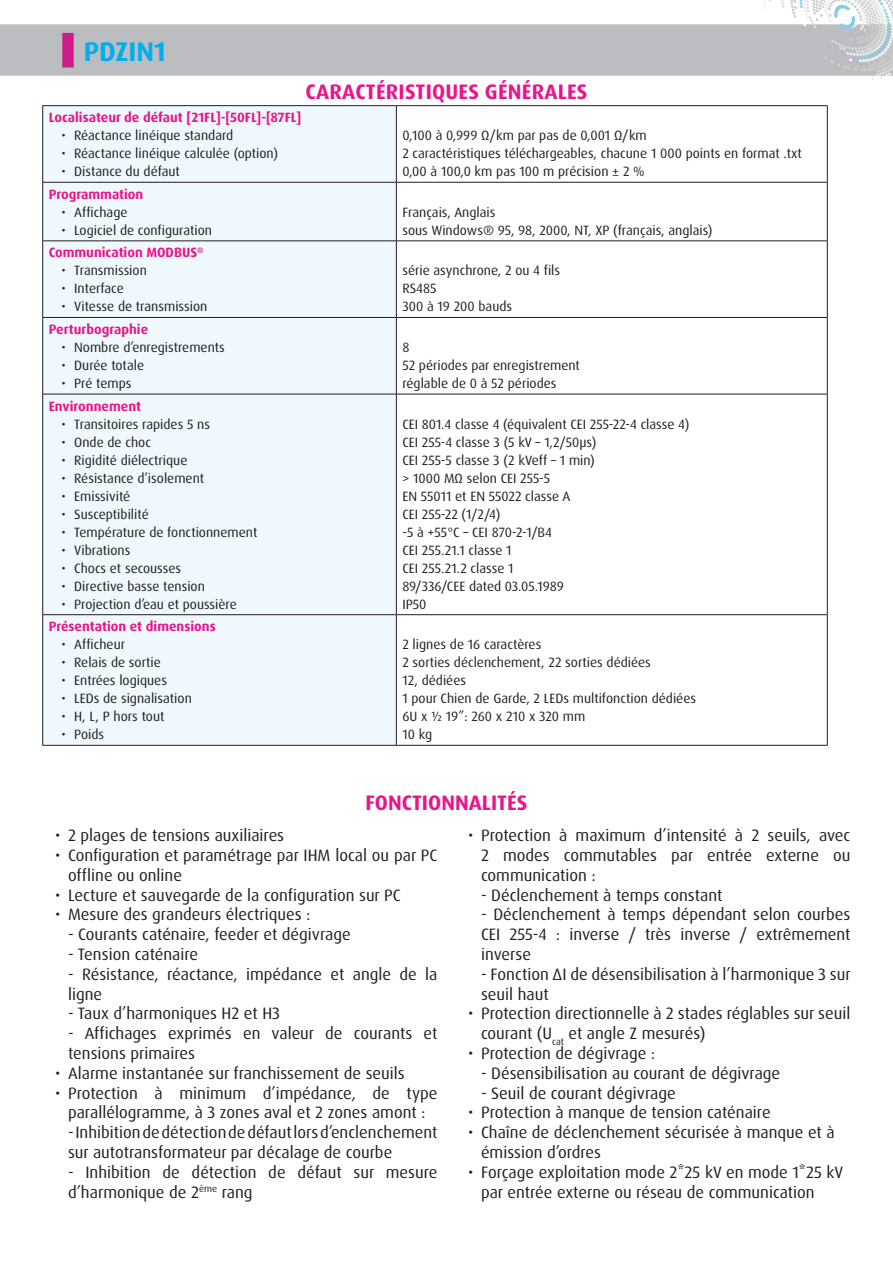
<style>
.page{position:relative;width:893px;height:1263px;background:#fff}
.page>*{position:absolute;margin:0;border:0;box-sizing:border-box;transform-origin:0 0}
.t1{font:700 27px "Dax OT";color:#00aeef}
.t2{font:700 21px "Dax OT";letter-spacing:.01em;color:#ea148b}
.t3{font:16.5px/19.8px "Dax OT";color:#231f20}
.t4{font:13.5px/18px "Dax OT";color:#231f20}
.t5{font:700 13.5px "Dax OT";color:#ea148b}
</style>
<div class="page">
<img style="left:0;top:0;width:893px;height:80px">
<div style="left:43px;top:106px;width:353px;height:639px;background:#eef8fd"></div>
<svg style="left:397px;top:106px;width:430px;height:639px"></svg>
<hr style="left:43px;top:105px;width:353px;height:1px;background:#231f20">
<hr style="left:42px;top:106px;width:1px;height:76px;background:#231f20">
<hr style="left:396px;top:105px;width:431px;height:1px;background:#231f20">
<hr style="left:396px;top:106px;width:1px;height:76px;background:#231f20">
<hr style="left:827px;top:106px;width:1px;height:76px;background:#231f20">
<hr style="left:43px;top:182px;width:353px;height:1px;background:#231f20">
<hr style="left:42px;top:182px;width:1px;height:59px;background:#231f20">
<hr style="left:396px;top:182px;width:431px;height:1px;background:#231f20">
<hr style="left:396px;top:182px;width:1px;height:59px;background:#231f20">
<hr style="left:827px;top:182px;width:1px;height:59px;background:#231f20">
<hr style="left:43px;top:241px;width:353px;height:1px;background:#231f20">
<hr style="left:42px;top:241px;width:1px;height:76px;background:#231f20">
<hr style="left:396px;top:241px;width:431px;height:1px;background:#231f20">
<hr style="left:396px;top:241px;width:1px;height:76px;background:#231f20">
<hr style="left:827px;top:241px;width:1px;height:76px;background:#231f20">
<hr style="left:43px;top:317px;width:353px;height:1px;background:#231f20">
<hr style="left:42px;top:318px;width:1px;height:76px;background:#231f20">
<hr style="left:396px;top:317px;width:431px;height:1px;background:#231f20">
<hr style="left:396px;top:318px;width:1px;height:76px;background:#231f20">
<hr style="left:827px;top:318px;width:1px;height:76px;background:#231f20">
<hr style="left:43px;top:394px;width:353px;height:1px;background:#231f20">
<hr style="left:42px;top:394px;width:1px;height:220px;background:#231f20">
<hr style="left:396px;top:394px;width:431px;height:1px;background:#231f20">
<hr style="left:396px;top:394px;width:1px;height:220px;background:#231f20">
<hr style="left:827px;top:394px;width:1px;height:220px;background:#231f20">
<hr style="left:43px;top:614px;width:353px;height:1px;background:#231f20">
<hr style="left:42px;top:615px;width:1px;height:130px;background:#231f20">
<hr style="left:396px;top:614px;width:431px;height:1px;background:#231f20">
<hr style="left:396px;top:615px;width:1px;height:130px;background:#231f20">
<hr style="left:827px;top:615px;width:1px;height:130px;background:#231f20">
<hr style="left:43px;top:745px;width:353px;height:1px;background:#231f20">
<hr style="left:396px;top:745px;width:431px;height:1px;background:#231f20">
<h1 class="t1" style="left:84px;top:34px;width:84px">PDZIN1</h1>
<p class="t2" style="left:305px;top:78px;width:283px">CARACTÉRISTIQUES GÉNÉRALES</p>
<p class="t5" style="left:49px;top:109px;width:254px">Localisateur de défaut [21FL]-[50FL]-[87FL]</p>
<p class="t4" style="left:61px;top:127px;width:173px">• Réactance linéique standard</p>
<p class="t4" style="left:61px;top:145px;width:218px">• Réactance linéique calculée (option)</p>
<p class="t4" style="left:61px;top:163px;width:120px">• Distance du défaut</p>
<p class="t5" style="left:49px;top:185px;width:96px">Programmation</p>
<p class="t4" style="left:61px;top:203px;width:68px">• Affichage</p>
<p class="t4" style="left:61px;top:221px;width:152px">• Logiciel de configuration</p>
<p class="t5" style="left:49px;top:244px;width:156px">Communication MODBUS<sup>®</sup></p>
<p class="t4" style="left:61px;top:262px;width:87px">• Transmission</p>
<p class="t4" style="left:61px;top:280px;width:64px">• Interface</p>
<p class="t4" style="left:61px;top:298px;width:147px">• Vitesse de transmission</p>
<p class="t5" style="left:49px;top:321px;width:101px">Perturbographie</p>
<p class="t4" style="left:61px;top:338px;width:165px">• Nombre d’enregistrements</p>
<p class="t4" style="left:61px;top:356px;width:84px">• Durée totale</p>
<p class="t4" style="left:61px;top:374px;width:72px">• Pré temps</p>
<p class="t5" style="left:49px;top:397px;width:94px">Environnement</p>
<p class="t4" style="left:61px;top:415px;width:150px">• Transitoires rapides 5 ns</p>
<p class="t4" style="left:61px;top:433px;width:91px">• Onde de choc</p>
<p class="t4" style="left:61px;top:451px;width:127px">• Rigidité diélectrique</p>
<p class="t4" style="left:61px;top:469px;width:144px">• Résistance d’isolement</p>
<p class="t4" style="left:61px;top:487px;width:70px">• Emissivité</p>
<p class="t4" style="left:61px;top:505px;width:89px">• Susceptibilité</p>
<p class="t4" style="left:61px;top:523px;width:197px">• Température de fonctionnement</p>
<p class="t4" style="left:61px;top:541px;width:70px">• Vibrations</p>
<p class="t4" style="left:61px;top:559px;width:121px">• Chocs et secousses</p>
<p class="t4" style="left:61px;top:577px;width:145px">• Directive basse tension</p>
<p class="t4" style="left:61px;top:595px;width:177px">• Projection d’eau et poussière</p>
<p class="t5" style="left:49px;top:618px;width:169px">Présentation et dimensions</p>
<p class="t4" style="left:61px;top:636px;width:65px">• Afficheur</p>
<p class="t4" style="left:61px;top:654px;width:101px">• Relais de sortie</p>
<p class="t4" style="left:61px;top:672px;width:107px">• Entrées logiques</p>
<p class="t4" style="left:61px;top:690px;width:132px">• LEDs de signalisation</p>
<p class="t4" style="left:61px;top:708px;width:104px">• H, L, P hors tout</p>
<p class="t4" style="left:61px;top:726px;width:44px">• Poids</p>
<p class="t4" style="left:402px;top:127px;width:401px">0,100 à 0,999 Ω/km par pas de 0,001 Ω/km<br>2 caractéristiques téléchargeables, chacune 1 000 points en format .txt<br>0,00 à 100,0 km pas 100 m précision ± 2 %</p>
<p class="t4" style="left:402px;top:203px;width:312px">Français, Anglais<br>sous Windows® 95, 98, 2000, NT, XP (français, anglais)</p>
<p class="t4" style="left:402px;top:262px;width:159px">série asynchrone, 2 ou 4 fils<br>RS485<br>300 à 19 200 bauds</p>
<p class="t4" style="left:402px;top:338px;width:179px">8<br>52 périodes par enregistrement réglable de 0 à 52 périodes</p>
<p class="t4" style="left:402px;top:415px;width:289px">CEI 801.4 classe 4 (équivalent CEI 255-22-4 classe 4)<br>CEI 255-4 classe 3 (5 kV – 1,2/50μs)<br>CEI 255-5 classe 3 (2 kVeff – 1 min)<br>&gt; 1000 MΩ selon CEI 255-5<br>EN 55011 et EN 55022 classe A<br>CEI 255-22 (1/2/4)<br>-5 à +55°C – CEI 870-2-1/B4<br>CEI 255.21.1 classe 1<br>CEI 255.21.2 classe 1<br>89/336/CEE dated 03.05.1989<br>IP50</p>
<p class="t4" style="left:402px;top:636px;width:295px">2 lignes de 16 caractères<br>2 sorties déclenchement, 22 sorties dédiées<br>12, dédiées<br>1 pour Chien de Garde, 2 LEDs multifonction dédiées<br>6U x ½ 19”: 260 x 210 x 320 mm<br>10 kg</p>
<p class="t2" style="left:366px;top:789px;width:163px">FONCTIONNALITÉS</p>
<p class="t3" style="left:55px;top:826px;width:230px">• 2 plages de tensions auxiliaires</p>
<p class="t3" style="left:68px;top:845px;width:371px;text-indent:-13px">• Configuration et paramétrage par IHM local ou par PC offline ou online</p>
<p class="t3" style="left:55px;top:885px;width:347px">• Lecture et sauvegarde de la configuration sur PC</p>
<p class="t3" style="left:55px;top:905px;width:257px">• Mesure des grandeurs électriques :</p>
<p class="t3" style="left:68px;top:925px;width:284px">- Courants caténaire, feeder et dégivrage</p>
<p class="t3" style="left:68px;top:944px;width:132px">- Tension caténaire</p>
<p class="t3" style="left:68px;top:964px;width:371px">- Résistance, réactance, impédance et angle de la ligne</p>
<p class="t3" style="left:68px;top:1004px;width:214px">- Taux d’harmoniques H2 et H3</p>
<p class="t3" style="left:68px;top:1024px;width:371px">- Affichages exprimés en valeur de courants et tensions primaires</p>
<p class="t3" style="left:55px;top:1063px;width:351px">• Alarme instantanée sur franchissement de seuils</p>
<p class="t3" style="left:55px;top:1083px;width:384px;text-align:center">• Protection à minimum d’impédance, de type parallélogramme, à 3 zones aval et 2 zones amont :</p>
<p class="t3" style="left:68px;top:1123px;width:371px">- Inhibition de détection de défaut lors d’enclenchement sur autotransformateur par décalage de courbe</p>
<p class="t3" style="left:68px;top:1162px;width:371px">- Inhibition de détection de défaut sur mesure d’harmonique de 2<sup>ème</sup> rang</p>
<p class="t3" style="left:481px;top:826px;width:371px;text-align:justify;text-indent:-13px">• Protection à maximum d’intensité à 2 seuils, avec 2 modes commutables par entrée externe ou communication :</p>
<p class="t3" style="left:481px;top:885px;width:243px">- Déclenchement à temps constant</p>
<p class="t3" style="left:481px;top:905px;width:371px;text-align:justify">- Déclenchement à temps dépendant selon courbes CEI 255-4 : inverse / très inverse / extrêmement inverse</p>
<p class="t3" style="left:481px;top:964px;width:371px">- Fonction ΔI de désensibilisation à l’harmonique 3 sur seuil haut</p>
<p class="t3" style="left:481px;top:1004px;width:371px;text-indent:-13px">• Protection directionnelle à 2 stades réglables sur seuil courant (U<sub>cat</sub> et angle Z mesurés)</p>
<p class="t3" style="left:468px;top:1043px;width:188px">• Protection de dégivrage :</p>
<p class="t3" style="left:481px;top:1063px;width:301px">- Désensibilisation au courant de dégivrage</p>
<p class="t3" style="left:481px;top:1083px;width:196px">- Seuil de courant dégivrage</p>
<p class="t3" style="left:468px;top:1103px;width:304px">• Protection à manque de tension caténaire</p>
<p class="t3" style="left:481px;top:1123px;width:355px;text-indent:-13px">• Chaîne de déclenchement sécurisée à manque et à émission d’ordres</p>
<p class="t3" style="left:481px;top:1162px;width:364px;text-indent:-13px">• Forçage exploitation mode 2*25 kV en mode 1*25 kV par entrée externe ou réseau de communication</p>
</div>
